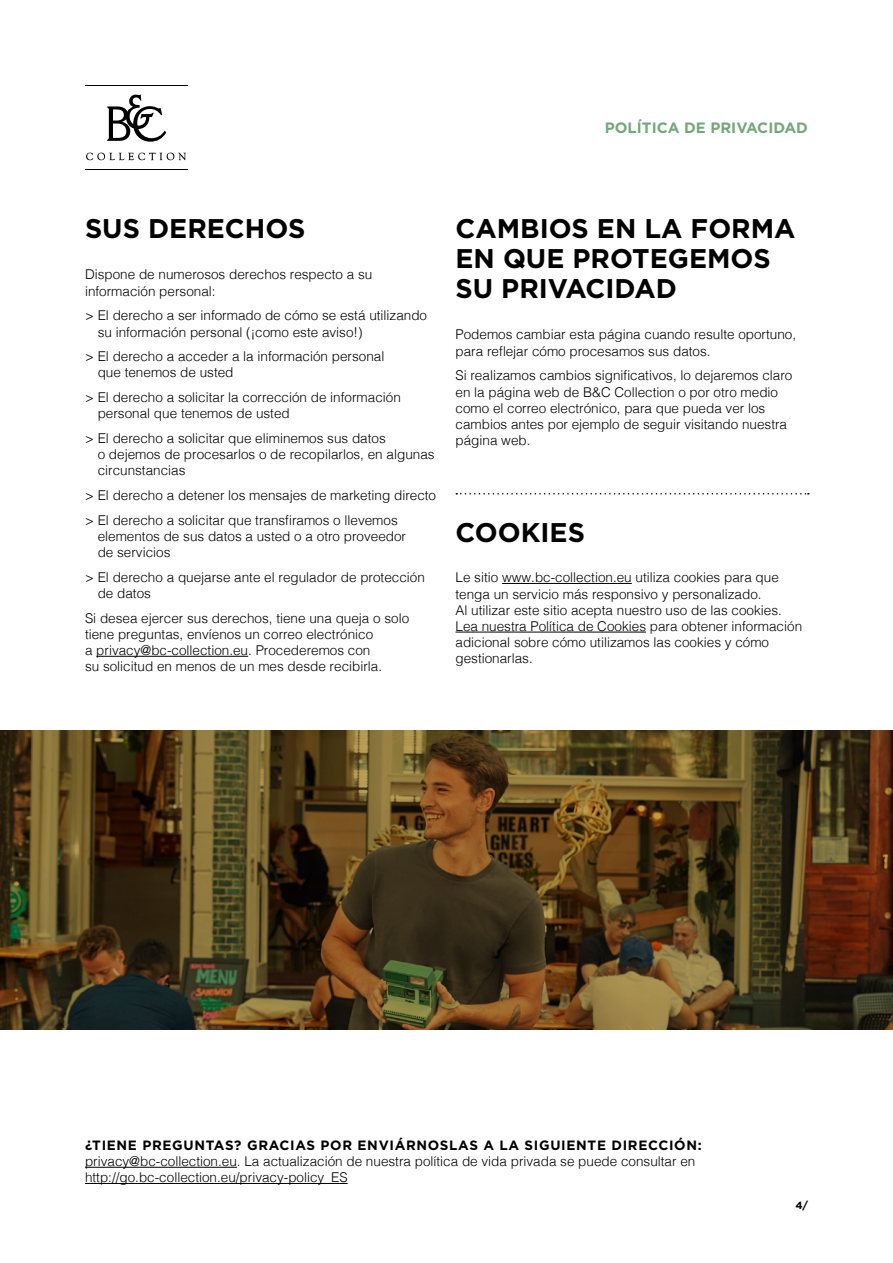
<style>
.page{position:relative;width:893px;height:1263px;background:#fff}
.page>*{position:absolute;margin:0;border:0;box-sizing:border-box;transform-origin:0 0}
.t1{font:700 27px/30px "Gotham";color:#000}
.t2{font:700 15px "Gotham";color:#73a879}
.t3{font:300 13.5px/16.2px "Helvetica";color:#000}
.t4{font:700 13.5px "Gotham";letter-spacing:.05em;color:#000}
.t5{font:700 10.5px "Gotham";color:#000}
</style>
<div class="page">
<hr style="left:85px;top:85px;width:102px;height:1px;background:#000">
<hr style="left:85px;top:169px;width:102px;height:1px;background:#000">
<svg style="left:86px;top:153px;width:100px;height:7px"></svg>
<svg style="left:107px;top:95px;width:59px;height:47px"></svg>
<hr style="left:96px;top:656px;width:152px;height:1px;background:#000">
<hr style="left:502px;top:583px;width:130px;height:1px;background:#000">
<hr style="left:455px;top:632px;width:191px;height:1px;background:#000">
<svg style="left:456px;top:493px;width:353px;height:1px"></svg>
<hr style="left:85px;top:1167px;width:152px;height:1px;background:#000">
<hr style="left:85px;top:1183px;width:263px;height:1px;background:#000">
<svg style="left:0;top:730px;width:893px;height:299px;background:#513d1c"></svg>
<p class="t2" style="left:605px;top:119px;width:205px">POLÍTICA DE PRIVACIDAD</p>
<h1 class="t1" style="left:85px;top:213px;width:222px">SUS DERECHOS</h1>
<p class="t3" style="left:85px;top:266px;width:289px">Dispone de numerosos derechos respecto a su información personal:</p>
<p class="t3" style="left:98px;top:306px;width:331px;text-indent:-13px">&gt; El derecho a ser informado de cómo se está utilizando su información personal (¡como este aviso!)</p>
<p class="t3" style="left:98px;top:347px;width:288px;text-indent:-13px">&gt; El derecho a acceder a la información personal que tenemos de usted</p>
<p class="t3" style="left:98px;top:388px;width:305px;text-indent:-13px">&gt; El derecho a solicitar la corrección de información personal que tenemos de usted</p>
<p class="t3" style="left:98px;top:429px;width:338px;text-indent:-13px">&gt; El derecho a solicitar que eliminemos sus datos<br>o dejemos de procesarlos o de recopilarlos, en algunas circunstancias</p>
<p class="t3" style="left:85px;top:482px;width:353px;line-height:24.8px">&gt; El derecho a detener los mensajes de marketing directo &gt; El derecho a solicitar que transfiramos o llevemos</p>
<p class="t3" style="left:98px;top:527px;width:310px">elementos de sus datos a usted o a otro proveedor de servicios</p>
<p class="t3" style="left:98px;top:568px;width:329px;text-indent:-13px">&gt; El derecho a quejarse ante el regulador de protección de datos</p>
<p class="t3" style="left:85px;top:609px;width:326px">Si desea ejercer sus derechos, tiene una queja o solo tiene preguntas, envíenos un correo electrónico<br>a privacy@bc-collection.eu. Procederemos con<br>su solicitud en menos de un mes desde recibirla.</p>
<h1 class="t1" style="left:455px;top:213px;width:342px">CAMBIOS EN LA FORMA<br>EN QUE PROTEGEMOS<br>SU PRIVACIDAD</h1>
<p class="t3" style="left:455px;top:326px;width:342px">Podemos cambiar esta página cuando resulte oportuno, para reflejar cómo procesamos sus datos.</p>
<p class="t3" style="left:455px;top:366px;width:338px">Si realizamos cambios significativos, lo dejaremos claro en la página web de B&amp;C Collection o por otro medio como el correo electrónico, para que pueda ver los cambios antes por ejemplo de seguir visitando nuestra página web.</p>
<h1 class="t1" style="left:455px;top:516px;width:131px">COOKIES</h1>
<p class="t3" style="left:455px;top:569px;width:348px">Le sitio www.bc-collection.eu utiliza cookies para que tenga un servicio más responsivo y personalizado.<br>Al utilizar este sitio acepta nuestro uso de las cookies.<br>Lea nuestra Política de Cookies para obtener información adicional sobre cómo utilizamos las cookies y cómo gestionarlas.</p>
<p class="t4" style="left:85px;top:1137px;width:618px">¿TIENE PREGUNTAS? GRACIAS POR ENVIÁRNOSLAS A LA SIGUIENTE DIRECCIÓN:</p>
<p class="t3" style="left:85px;top:1152px;width:612px">privacy@bc-collection.eu. La actualización de nuestra política de vida privada se puede consultar en http://go.bc-collection.eu/privacy-policy_ES</p>
<p class="t5" style="left:795px;top:1199px;width:14px">4/</p>
</div>
